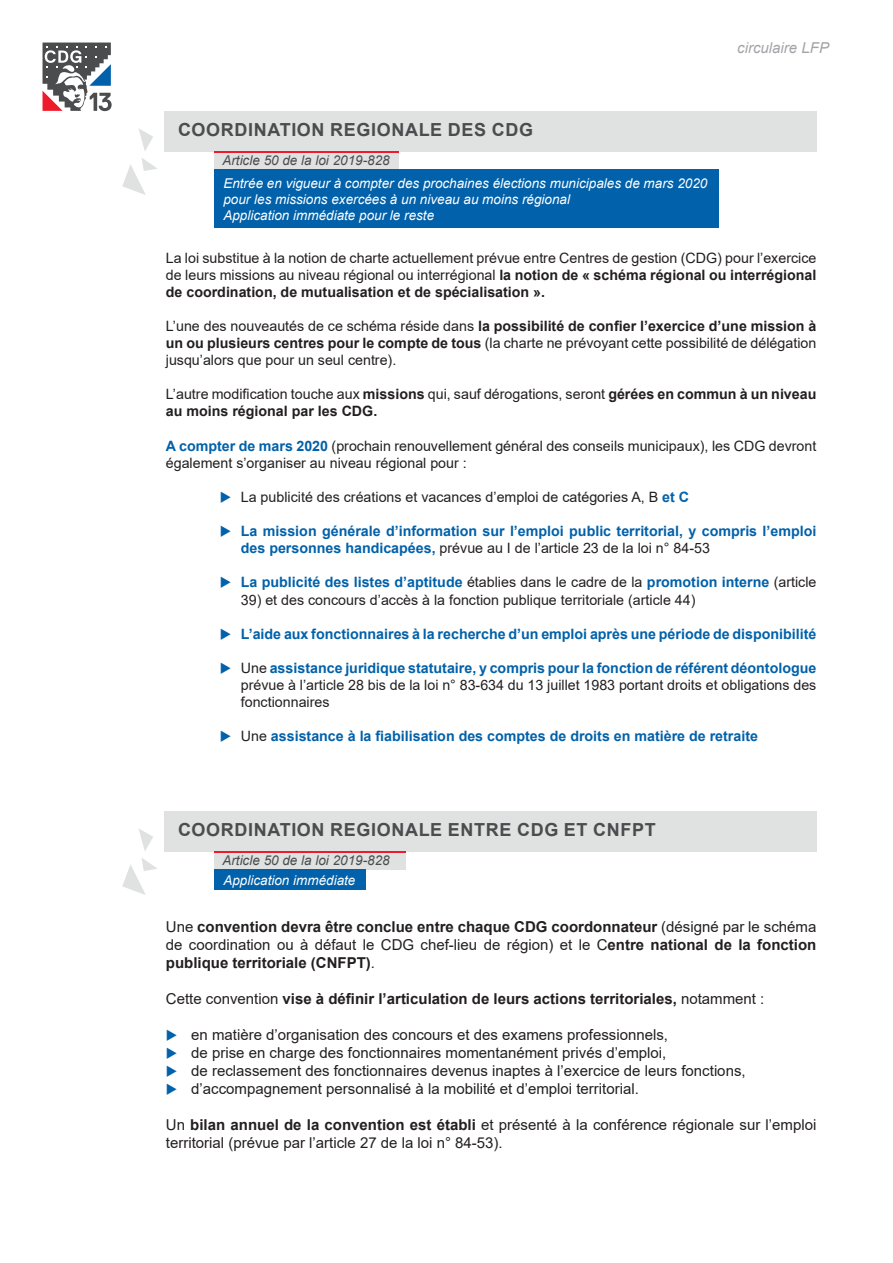
<style>
.page{position:relative;width:893px;height:1263px;background:#fff}
.page>*{position:absolute;margin:0;border:0;box-sizing:border-box;transform-origin:0 0}
.t1{font:700 18px "Arial";letter-spacing:.035em;color:#4b4c4d}
.t2{font:15px/18px "Arial";color:#231f20}
.t3{font:700 15px/18px "Arial";color:#231f20;text-align:justify}
.t4{font:italic 15px "Arial";color:#a3a4a8}
.t5{font:14.25px/17.1px "Arial";color:#231f20;text-align:justify}
.t6{font:700 14.25px/17.1px "Arial";color:#0161aa}
.t7{font:700 14.25px/17.1px "Arial";color:#231f20}
.t8{font:italic 13.5px "Arial";color:#fff}
.t9{font:italic 13.5px "Arial";color:#4b4c4d}
.s1{font-weight:700}
.s2{font-weight:400}
.s3{font-weight:700;color:#0161aa}
.s4{color:#0161aa}
.s5{font-weight:400;color:#231f20}
</style>
<div class="page">
<svg style="left:43px;top:43px;width:69px;height:68px"></svg>
<svg style="left:122px;top:129px;width:35px;height:66px"></svg>
<div style="left:164px;top:111px;width:652px;height:41px;background:#e0e1e1"></div>
<div style="left:214px;top:151px;width:184px;height:19px;background:#e0e1e1"></div>
<div style="left:214px;top:170px;width:505px;height:58px;background:#0161aa"></div>
<hr style="left:214px;top:151px;width:184px;height:1px;background:#ee1b2c">
<svg style="left:122px;top:829px;width:35px;height:66px"></svg>
<div style="left:164px;top:811px;width:652px;height:41px;background:#e0e1e1"></div>
<div style="left:214px;top:851px;width:191px;height:18px;background:#e0e1e1"></div>
<div style="left:214px;top:869px;width:151px;height:21px;background:#0161aa"></div>
<hr style="left:214px;top:851px;width:191px;height:1px;background:#ee1b2c">
<p class="t1" style="left:178px;top:117px;width:357px">COORDINATION REGIONALE DES CDG</p>
<p class="t9" style="left:222px;top:152px;width:169px">Article 50 de la loi 2019-828</p>
<p class="t8" style="left:223px;top:174px;width:485px">Entrée en vigueur à compter des prochaines élections municipales de mars 2020</p>
<p class="t8" style="left:223px;top:190px;width:348px">pour les missions exercées à un niveau au moins régional</p>
<p class="t8" style="left:223px;top:207px;width:212px">Application immédiate pour le reste</p>
<p class="t4" style="left:737px;top:38px;width:93px">circulaire LFP</p>
<p class="t5" style="left:166px;top:249px;width:652px">La loi substitue à la notion de charte actuellement prévue entre Centres de gestion (CDG) pour l’exercice de leurs missions au niveau régional ou interrégional <span class="s1">la notion de « schéma régional ou interrégional de coordination, de mutualisation et de spécialisation ».</span></p>
<p class="t5" style="left:166px;top:317px;width:652px">L’une des nouveautés de ce schéma réside dans <span class="s1">la possibilité de confier l’exercice d’une mission à un ou plusieurs centres pour le compte de tous</span> (la charte ne prévoyant cette possibilité de délégation jusqu’alors que pour un seul centre).</p>
<p class="t7" style="left:166px;top:386px;width:652px"><span class="s2">L’autre modification touche aux</span> missions <span class="s2">qui, sauf dérogations, seront</span> gérées en commun à un niveau au moins régional par les CDG.</p>
<p class="t5" style="left:166px;top:437px;width:652px"><span class="s3">A compter de mars 2020</span> (prochain renouvellement général des conseils municipaux), les CDG devront également s’organiser au niveau régional pour :</p>
<p class="t5" style="left:220px;top:488px;width:471px"><span class="s4">◆</span> La publicité des créations et vacances d’emploi de catégories A, B <span class="s3">et C</span></p>
<p class="t6" style="left:241px;top:523px;width:577px;text-indent:-21px">◆ La mission générale d’information sur l’emploi public territorial, y compris l’emploi des personnes handicapées, <span class="s5">prévue au I de l’article 23 de la loi n° 84-53</span></p>
<p class="t6" style="left:220px;top:574px;width:598px">◆ La publicité des listes d’aptitude <span class="s5">établies dans le cadre de la</span> promotion interne <span class="s5">(article</span></p>
<p class="t5" style="left:241px;top:591px;width:456px">39) et des concours d’accès à la fonction publique territoriale (article 44)</p>
<p class="t6" style="left:220px;top:625px;width:598px">◆ L’aide aux fonctionnaires à la recherche d’un emploi après une période de disponibilité</p>
<p class="t5" style="left:241px;top:659px;width:577px;text-indent:-21px"><span class="s4">◆</span> Une <span class="s3">assistance juridique statutaire, y compris pour la fonction de référent déontologue </span>prévue à l’article 28 bis de la loi n° 83-634 du 13 juillet 1983 portant droits et obligations des fonctionnaires</p>
<p class="t6" style="left:220px;top:728px;width:540px">◆ <span class="s5">Une</span> assistance à la fiabilisation des comptes de droits en matière de retraite</p>
<p class="t1" style="left:178px;top:817px;width:479px">COORDINATION REGIONALE ENTRE CDG ET CNFPT</p>
<p class="t9" style="left:222px;top:851px;width:169px">Article 50 de la loi 2019-828</p>
<p class="t8" style="left:223px;top:871px;width:134px">Application immédiate</p>
<p class="t3" style="left:166px;top:917px;width:652px"><span class="s2">Une</span> convention devra être conclue entre chaque CDG coordonnateur <span class="s2">(désigné par le schéma de coordination ou à défaut le CDG chef-lieu de région) et le C</span>entre national de la fonction publique territoriale (CNFPT)<span class="s2">.</span></p>
<p class="t3" style="left:166px;top:989px;width:600px"><span class="s2">Cette convention</span> vise à définir l’articulation de leurs actions territoriales, <span class="s2">notamment :</span></p>
<p class="t2" style="left:166px;top:1025px;width:504px"><span class="s4">◆</span> en matière d’organisation des concours et des examens professionnels,</p>
<p class="t2" style="left:166px;top:1043px;width:502px"><span class="s4">◆</span> de prise en charge des fonctionnaires momentanément privés d’emploi,</p>
<p class="t2" style="left:166px;top:1061px;width:581px"><span class="s4">◆</span> de reclassement des fonctionnaires devenus inaptes à l’exercice de leurs fonctions,</p>
<p class="t2" style="left:166px;top:1079px;width:475px"><span class="s4">◆</span> d’accompagnement personnalisé à la mobilité et d’emploi territorial.</p>
<p class="t2" style="left:166px;top:1115px;width:652px">Un <span class="s1">bilan annuel de la convention est établi</span> et présenté à la conférence régionale sur l’emploi territorial (prévue par l’article 27 de la loi n° 84-53).</p>
</div>
